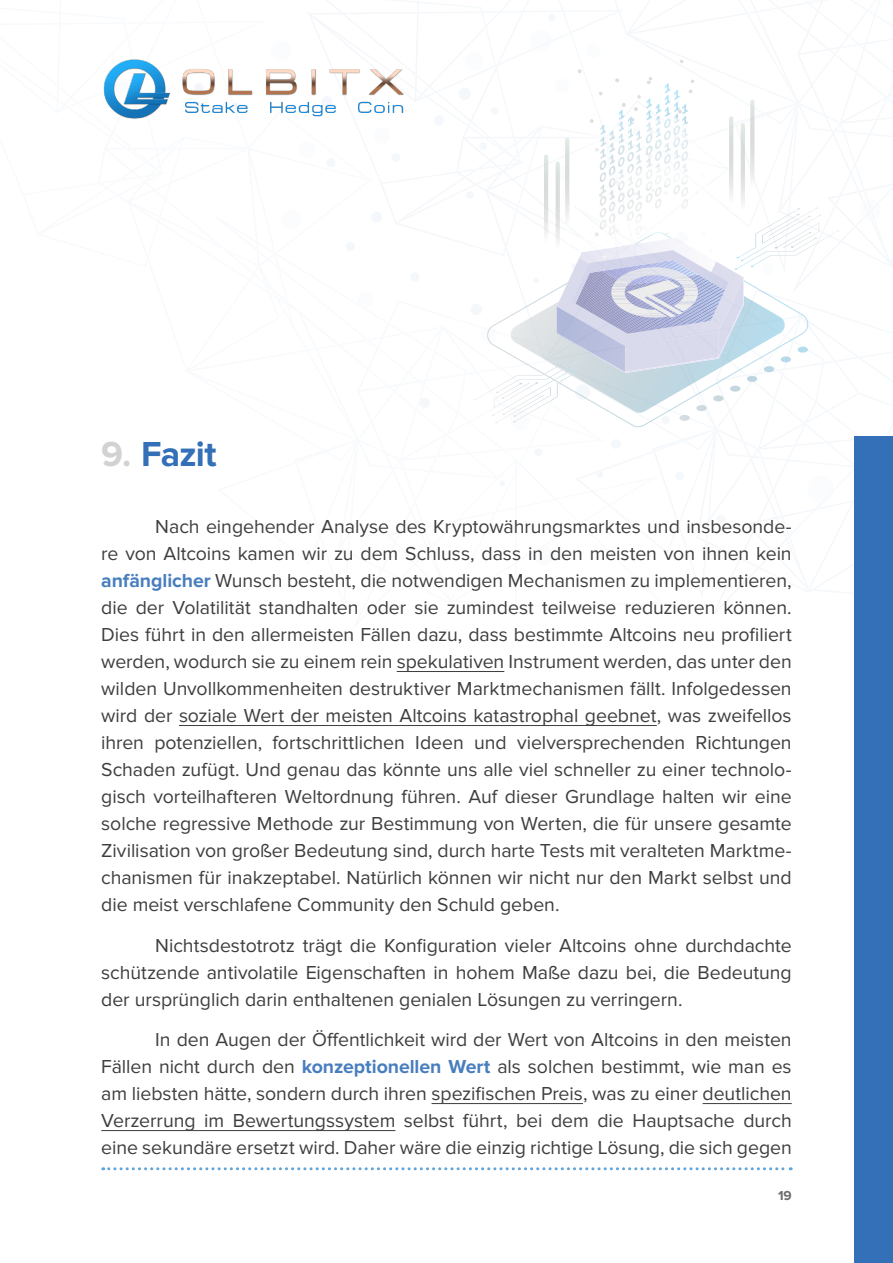
<style>
.page{position:relative;width:893px;height:1263px;background:#fff}
.page>*{position:absolute;margin:0;border:0;box-sizing:border-box;transform-origin:0 0}
.t1{font:700 36px "Proxima Nova";letter-spacing:-.02em;color:#3470b7}
.Text_12{font:19.5px/27px "Proxima Nova";letter-spacing:-.005em;color:#3e3e3f;text-align:justify}
.t2{font:700 13.5px "Proxima Nova";color:#6c6d70}
.s1{color:#d1d2d4}
.s2{font-weight:700;color:#487ebe}
</style>
<div class="page">
<svg style="left:103px;top:1167px;width:688px;height:3px"></svg>
<div style="left:728px;top:830px;width:15px;height:15px;background:#fbfcfe;border-radius:8px"></div>
<hr style="left:397px;top:671px;width:107px;height:1px;background:#3e3e3f">
<hr style="left:179px;top:725px;width:478px;height:1px;background:#3e3e3f">
<hr style="left:431px;top:1103px;width:152px;height:1px;background:#3e3e3f">
<hr style="left:703px;top:1103px;width:89px;height:1px;background:#3e3e3f">
<hr style="left:101px;top:1130px;width:294px;height:1px;background:#3e3e3f">
<div style="left:855px;top:436px;width:38px;height:827px;background:#3470b7"></div>
<svg style="left:103px;top:0;width:790px;height:629px"></svg>
<p class="t1" style="left:101px;top:433px;width:117px"><span class="s1">9.</span> Fazit</p>
<p class="Text_12" style="left:101px;top:514px;width:692px;text-indent:54px">Nach eingehender Analyse des Kryptowährungsmarktes und insbesonde&shy;re von Altcoins kamen wir zu dem Schluss, dass in den meisten von ihnen kein <span class="s2">anfänglicher</span> Wunsch besteht, die notwendigen Mechanismen zu implementieren, die der Volatilität standhalten oder sie zumindest teilweise reduzieren können.<br>Dies führt in den allermeisten Fällen dazu, dass bestimmte Altcoins neu profiliert werden, wodurch sie zu einem rein spekulativen Instrument werden, das unter den wilden Unvollkommenheiten destruktiver Marktmechanismen fällt. Infolgedessen wird der soziale Wert der meisten Altcoins katastrophal geebnet, was zweifellos ihren potenziellen, fortschrittlichen Ideen und vielversprechenden Richtungen Schaden zufügt. Und genau das könnte uns alle viel schneller zu einer technolo&shy;gisch vorteilhafteren Weltordnung führen. Auf dieser Grundlage halten wir eine solche regressive Methode zur Bestimmung von Werten, die für unsere gesamte Zivilisation von großer Bedeutung sind, durch harte Tests mit veralteten Marktme&shy;chanismen für inakzeptabel. Natürlich können wir nicht nur den Markt selbst und die meist verschlafene Community den Schuld geben.</p>
<p class="Text_12" style="left:101px;top:932px;width:692px;text-indent:54px">Nichtsdestotrotz trägt die Konfiguration vieler Altcoins ohne durchdachte schützende antivolatile Eigenschaften in hohem Maße dazu bei, die Bedeutung der ursprünglich darin enthaltenen genialen Lösungen zu verringern.</p>
<p class="Text_12" style="left:101px;top:1027px;width:692px;text-indent:54px">In den Augen der Öffentlichkeit wird der Wert von Altcoins in den meisten Fällen nicht durch den <span class="s2">konzeptionellen Wert</span> als solchen bestimmt, wie man es am liebsten hätte, sondern durch ihren spezifischen Preis, was zu einer deutlichen Verzerrung im Bewertungssystem selbst führt, bei dem die Hauptsache durch eine sekundäre ersetzt wird. Daher wäre die einzig richtige Lösung, die sich gegen</p>
<p class="t2" style="left:778px;top:1188px;width:15px">19</p>
</div>
